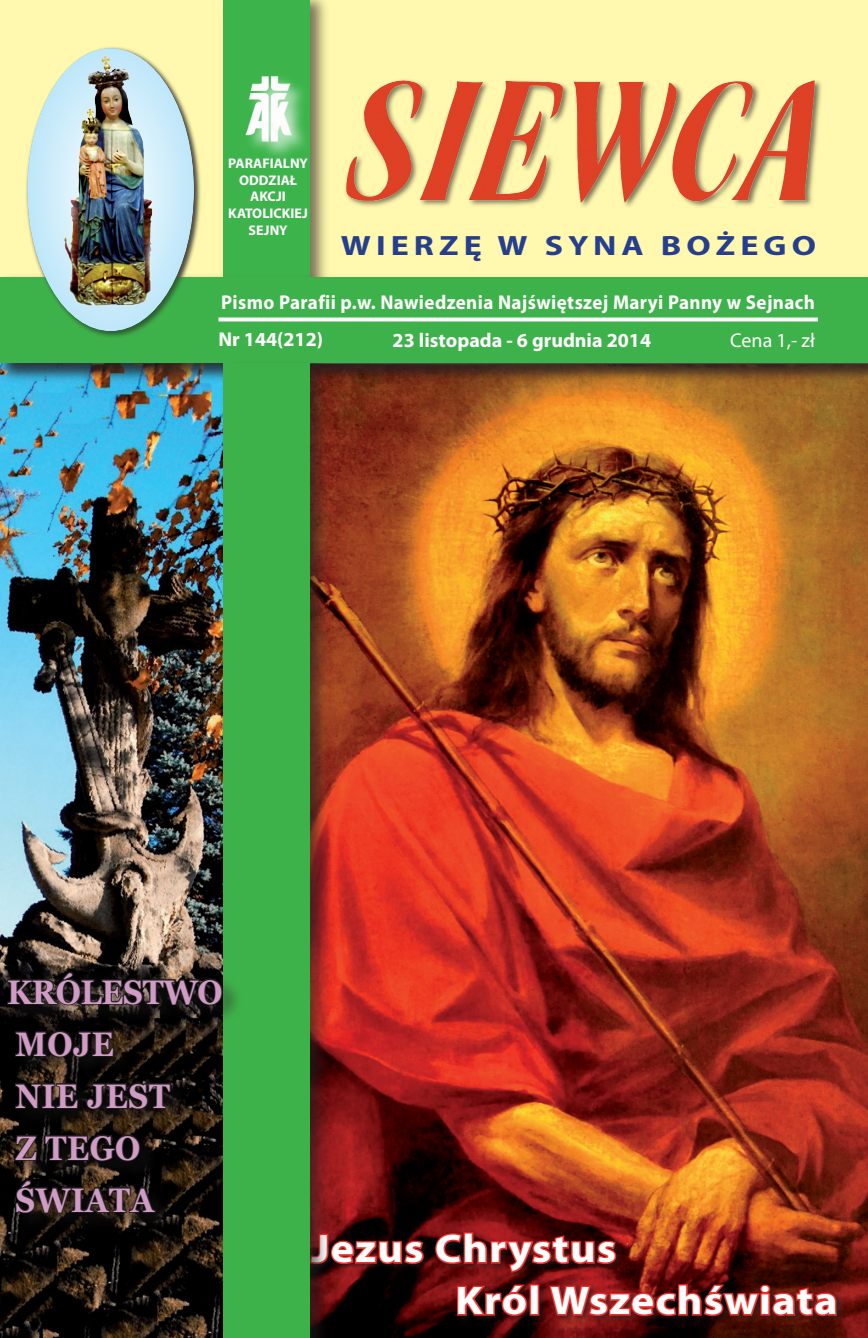
<style>
.page{position:relative;width:868px;height:1338px;background:#fff}
.page>*{position:absolute;margin:0;border:0;box-sizing:border-box;transform-origin:0 0}
.t1{font:700 40px/52px "Myriad Pro";letter-spacing:.03em;color:#fff;scale:1.1 1}
.t2{font:700 34px/52px "Georgia";letter-spacing:.02em;color:#d09bc5;scale:.9 1}
.t3{font:700 28px "Myriad Pro";letter-spacing:.095em;color:#253f8e;scale:1.21 1}
.t4{font:700 28px "Myriad Pro";letter-spacing:.15em;color:#253f8e;scale:1.21 1}
.t5{font:700 20px/37.2px "Myriad Pro";letter-spacing:.02em;color:#fff;scale:.95 1}
.t6{font:20px "Myriad Pro";color:#fff}
.t7{font:700 20px "Myriad Pro";color:#fff}
.t8{font:700 14px/16.8px "Myriad Pro";color:#fff;text-align:center}
.s1{font-weight:700}
</style>
<div class="page">
<img style="left:0;top:384px;width:219px;height:954px">
<img style="left:331px;top:384px;width:536px;height:954px">
<div style="left:0;top:0;width:867px;height:300px;background:#fff8ae"></div>
<div style="left:307px;top:1229px;width:538px;height:95px;background:#231f20;opacity:.75"></div>
<svg style="left:331px;top:1232px;width:94px;height:34px;background:#6e1816"></svg>
<svg style="left:433px;top:1231px;width:405px;height:107px;background:#731912"></svg>
<div style="left:219px;top:0;width:112px;height:376px;background:#231f20;opacity:.6"></div>
<div style="left:223px;top:0;width:87px;height:356px;background:#3cb44b"></div>
<div style="left:0;top:272px;width:867px;height:112px;background:#231f20;opacity:.6"></div>
<div style="left:0;top:277px;width:867px;height:86px;background:#3eb24a"></div>
<svg style="left:218px;top:317px;width:599px;height:4px;background:#e7f5e8"></svg>
<div style="left:24px;top:45px;width:178px;height:294px;background:#231f20;opacity:.58"></div>
<img style="left:27px;top:48px;width:167px;height:283px;border-radius:50%">
<div style="left:343px;top:77px;width:480px;height:133px;background:#231f20;opacity:.6"></div>
<div style="left:219px;top:358px;width:112px;height:980px;background:#231f20;opacity:.6"></div>
<div style="left:223px;top:363px;width:87px;height:975px;background:#3eb24a"></div>
<div style="left:243px;top:72px;width:69px;height:90px;background:#fff;opacity:.75"></div>
<img style="left:243px;top:74px;width:53px;height:70px">
<div style="left:4px;top:968px;width:240px;height:267px;background:#231f20;opacity:.55"></div>
<svg style="left:6px;top:970px;width:218px;height:37px;background:#201b1a"></svg>
<svg style="left:14px;top:1022px;width:101px;height:37px;background:#130f0f"></svg>
<svg style="left:14px;top:1082px;width:65px;height:28px;background:#1c1716"></svg>
<svg style="left:85px;top:1081px;width:87px;height:30px;background:#181414"></svg>
<svg style="left:14px;top:1133px;width:127px;height:30px;background:#1a1513"></svg>
<svg style="left:14px;top:1178px;width:143px;height:37px;background:#201915"></svg>
<p class="t8" style="left:228px;top:154px;width:81px">PARAFIALNY<br>ODDZIAŁ<br>AKCJI<br>KATOLICKIEJ<br>SEJNY</p>
<h3 class="t4" style="left:341px;top:228px;width:394px">WIERZĘ W SYNA BOŻEGO</h3>
<h3 class="t3" style="left:344px;top:228px;width:382px">KOŚCIÓŁ NASZYM DOMEM</h3>
<p class="t5" style="left:218px;top:283px;width:629px">Pismo Parafii p.w. Nawiedzenia Najświętszej Maryi Panny w Sejnach<br>Nr 144(212)</p>
<p class="t6" style="left:244px;top:327px;width:70px"><span class="s1">92</span> (160)</p>
<p class="t6" style="left:423px;top:328px;width:198px">16 – 29 września 2012 r.</p>
<p class="t6" style="left:730px;top:328px;width:86px">Cena 1,- zł</p>
<p class="t7" style="left:392px;top:327px;width:260px">23 listopada - 6 grudnia 2014</p>
<h2 class="t2" style="left:7px;top:966px;width:241px">KRÓLESTWO<br>MOJE<br>NIE JEST<br>Z TEGO<br>ŚWIATA</h2>
<h1 class="t1" style="left:455px;top:1221px;width:348px;text-indent:-144px">Jezus Chrystus<br>Król Wszechświata</h1>
</div>
